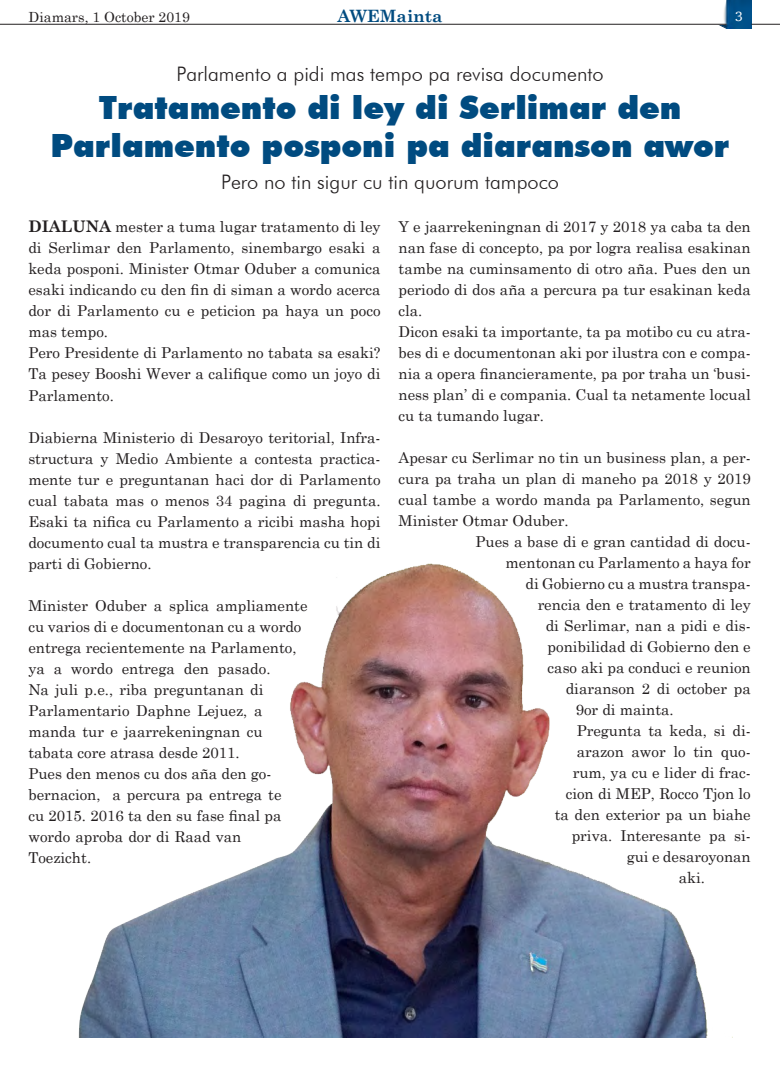
<style>
.page{position:relative;width:780px;height:1078px;background:#fff}
.page>*{position:absolute;margin:0;border:0;box-sizing:border-box;transform-origin:0 0}
.No_Spacing{font:900 32px/38.4px "Futura BT";color:#004b80;text-align:center}
.No_Spacing-2{font:300 20px "Futura BT";color:#231f20}
.Body_Text_14{font:700 17px "Century Schoolbook";color:#004b80}
.Body_Text_14-2{font:15px/21px "Century Schoolbook";color:#231f20;text-align:justify}
.Body_Text_14-3{font:14px "Century Schoolbook";color:#231f20}
.t1{font:14px "Charter ITCTT";color:#fff}
.s1{font-weight:700;font-size:16px}
</style>
<div class="page">
<img style="left:718px;top:0;width:33px;height:28px">
<svg style="left:751px;top:24px;width:29px;height:1px"></svg>
<hr style="left:0;top:24px;width:726px;height:1px;background:#231f20">
<img style="left:78px;top:563px;width:630px;height:473px">
<p class="Body_Text_14-3" style="left:29px;top:5px;width:163px">Diamars, 1 October 2019</p>
<p class="Body_Text_14" style="left:337px;top:3px;width:107px">AWEMainta</p>
<p class="t1" style="left:735px;top:7px;width:9px">3</p>
<p class="No_Spacing-2" style="left:176px;top:61px;width:429px">Parlamento a pidi mas tempo pa revisa documento</p>
<p class="No_Spacing" style="left:50px;top:88px;width:680px">Tratamento di ley di Serlimar den<br>Parlamento posponi pa diaranson awor</p>
<p class="No_Spacing-2" style="left:221px;top:170px;width:339px">Pero no tin sigur cu tin quorum tampoco</p>
<p class="Body_Text_14-2" style="left:28px;top:215px;width:354px"><span class="s1">DIALUNA</span> mester a tuma lugar tratamento di ley di Serlimar den Parlamento, sinembargo esaki a keda posponi. Minister Otmar Oduber a comunica esaki indicando cu den fin di siman a wordo acerca dor di Parlamento cu e peticion pa haya un poco mas tempo.</p>
<p class="Body_Text_14-2" style="left:28px;top:341px;width:353px">Pero Presidente di Parlamento no tabata sa esaki?<br>Ta pesey Booshi Wever a califique como un joyo di Parlamento.</p>
<p class="Body_Text_14-2" style="left:28px;top:425px;width:354px">Diabierna Ministerio di Desaroyo teritorial, Infra&shy;structura y Medio Ambiente a contesta practica&shy;mente tur e preguntanan haci dor di Parlamento cual tabata mas o menos 34 pagina di pregunta.<br>Esaki ta nifica cu Parlamento a ricibi masha hopi documento cual ta mustra e transparencia cu tin di parti di Gobierno.</p>
<p class="Body_Text_14-2" style="left:28px;top:593px;width:280px;text-align:left">Minister Oduber a splica ampliamente cu varios di e documentonan cu a wordo entrega recientemente na Parlamento, ya a wordo entrega den pasado.<br>Na juli p.e., riba preguntanan di Parlamentario Daphne Lejuez, a manda tur e jaarrekeningnan cu tabata core atrasa desde 2011.</p>
<p class="Body_Text_14-2" style="left:28px;top:761px;width:255px;text-align:left">Pues den menos cu dos aña den go&shy;bernacion, a percura pa entrega te cu 2015. 2016 ta den su fase final pa wordo aproba dor di Raad van<br>Toezicht.</p>
<p class="Body_Text_14-2" style="left:398px;top:214px;width:354px">Y e jaarrekeningnan di 2017 y 2018 ya caba ta den nan fase di concepto, pa por logra realisa esakinan tambe na cuminsamento di otro aña. Pues den un periodo di dos aña a percura pa tur esakinan keda cla.</p>
<p class="Body_Text_14-2" style="left:398px;top:319px;width:354px">Dicon esaki ta importante, ta pa motibo cu cu atra&shy;bes di e documentonan aki por ilustra con e compa&shy;nia a opera financieramente, pa por traha un ‘busi&shy;ness plan’ di e compania. Cual ta netamente locual cu ta tumando lugar.</p>
<p class="Body_Text_14-2" style="left:398px;top:445px;width:354px">Apesar cu Serlimar no tin un business plan, a per&shy;cura pa traha un plan di maneho pa 2018 y 2019 cual tambe a wordo manda pa Parlamento, segun Minister Otmar Oduber.</p>
<p class="Body_Text_14-2" style="left:475px;top:529px;width:276px">Pues a base di e gran cantidad di docu-</p>
<p class="Body_Text_14-2" style="left:505px;top:550px;width:246px">mentonan cu Parlamento a haya for</p>
<p class="Body_Text_14-2" style="left:525px;top:571px;width:227px">di Gobierno cu a mustra transpa-</p>
<p class="Body_Text_14-2" style="left:537px;top:592px;width:214px">rencia den e tratamento di ley</p>
<p class="Body_Text_14-2" style="left:545px;top:613px;width:207px">di Serlimar, nan a pidi e dis-</p>
<p class="Body_Text_14-2" style="left:547px;top:634px;width:204px">ponibilidad di Gobierno den e</p>
<p class="Body_Text_14-2" style="left:547px;top:655px;width:204px">caso aki pa conduci e reunion</p>
<p class="Body_Text_14-2" style="left:565px;top:676px;width:187px">diaranson 2 di october pa</p>
<p class="Body_Text_14-2" style="left:575px;top:697px;width:100px">9or di mainta.</p>
<p class="Body_Text_14-2" style="left:576px;top:718px;width:176px">Pregunta ta keda, si di-</p>
<p class="Body_Text_14-2" style="left:576px;top:739px;width:176px">arazon awor lo tin quo-</p>
<p class="Body_Text_14-2" style="left:572px;top:760px;width:180px">rum, ya cu e lider di frac-</p>
<p class="Body_Text_14-2" style="left:565px;top:781px;width:187px">cion di MEP, Rocco Tjon lo</p>
<p class="Body_Text_14-2" style="left:554px;top:802px;width:197px">ta den exterior pa un biahe</p>
<p class="Body_Text_14-2" style="left:571px;top:823px;width:180px">priva. Interesante pa si-</p>
<p class="Body_Text_14-2" style="left:626px;top:844px;width:126px">gui e desaroyonan</p>
<p class="Body_Text_14-2" style="left:678px;top:865px;width:28px">aki.</p>
</div>
